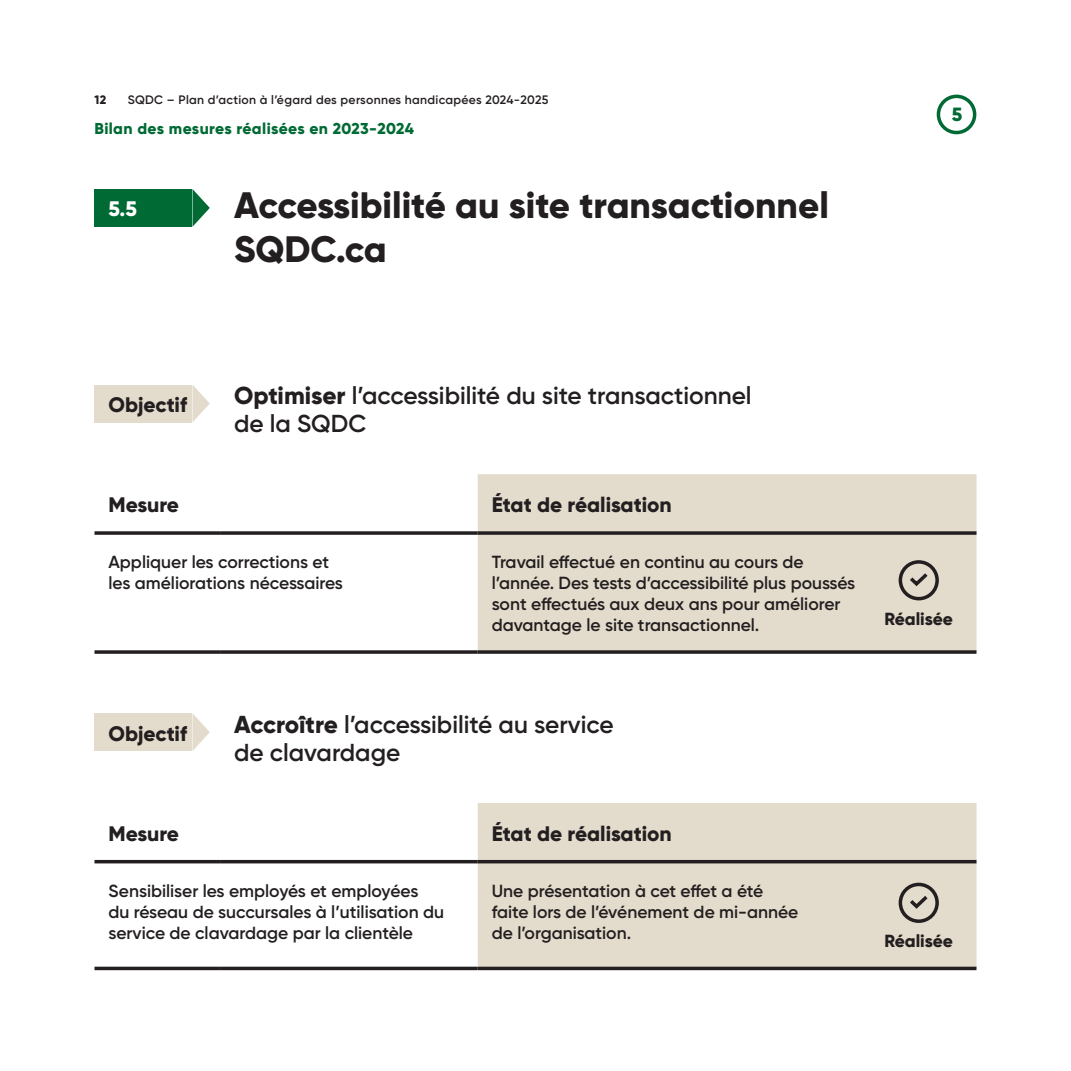
<style>
.page{position:relative;width:1071px;height:1071px;background:#fff}
.page>*{position:absolute;margin:0;border:0;box-sizing:border-box;transform-origin:0 0}
.Sous-Objectifs{font:800 36.75px/43.8px "Gilroy";color:#231f20}
.Objectifs{font:600 24.5px/28px "Gilroy";color:#231f20}
.T1{font:800 21px "Gilroy";letter-spacing:-.005em;color:#231f20}
.T1-2{font:800 21px "Gilroy";color:#fff}
.t1{font:800 19.07px "Gilroy";color:#006a35}
.Rubrique{font:600 17.5px/21px "Gilroy";color:#231f20}
.Chiffres{font:800 17.5px "Gilroy";letter-spacing:-.005em;color:#231f20}
.t2{font:800 15.75px "Gilroy";letter-spacing:.02em;color:#006a35}
.t3{font:600 12.25px "Gilroy";letter-spacing:.025em;color:#231f20}
.t4{font:800 12.25px "Gilroy";color:#231f20}
.s1{font-weight:800}
</style>
<div class="page">
<div style="left:937px;top:95px;width:39px;height:39px;border:4px solid #006a35;border-radius:50%"></div>
<div style="left:94px;top:189px;width:98px;height:38px;background:#006a35"></div>
<svg style="left:192px;top:189px;width:18px;height:38px"></svg>
<div style="left:478px;top:474px;width:498px;height:176px;background:#e3dbcb"></div>
<svg style="left:94px;top:531px;width:126px;height:4px"></svg>
<svg style="left:220px;top:531px;width:258px;height:4px"></svg>
<svg style="left:94px;top:650px;width:126px;height:4px"></svg>
<svg style="left:220px;top:650px;width:258px;height:4px"></svg>
<svg style="left:861px;top:531px;width:115px;height:4px"></svg>
<svg style="left:861px;top:650px;width:115px;height:4px"></svg>
<svg style="left:478px;top:531px;width:383px;height:4px"></svg>
<svg style="left:478px;top:650px;width:383px;height:4px"></svg>
<div style="left:94px;top:385px;width:98px;height:37px;background:#e3dbcb"></div>
<svg style="left:192px;top:385px;width:18px;height:37px"></svg>
<div style="left:899px;top:560px;width:40px;height:40px;border:4px solid #231f20;border-radius:50%"></div>
<svg style="left:906px;top:570px;width:25px;height:19px"></svg>
<div style="left:478px;top:803px;width:498px;height:164px;background:#e3dbcb"></div>
<hr style="left:94px;top:860px;width:126px;height:3px;background:#231f20">
<hr style="left:220px;top:860px;width:258px;height:3px;background:#231f20">
<hr style="left:94px;top:967px;width:126px;height:3px;background:#231f20">
<hr style="left:220px;top:967px;width:258px;height:3px;background:#231f20">
<hr style="left:861px;top:860px;width:115px;height:3px;background:#231f20">
<hr style="left:861px;top:967px;width:115px;height:3px;background:#231f20">
<hr style="left:478px;top:860px;width:383px;height:3px;background:#231f20">
<hr style="left:478px;top:967px;width:383px;height:3px;background:#231f20">
<div style="left:94px;top:713px;width:98px;height:38px;background:#e3dbcb"></div>
<svg style="left:192px;top:713px;width:18px;height:38px"></svg>
<div style="left:899px;top:883px;width:40px;height:40px;border:4px solid #231f20;border-radius:50%"></div>
<svg style="left:906px;top:892px;width:25px;height:19px"></svg>
<p class="t4" style="left:94px;top:92px;width:13px">12</p>
<p class="t3" style="left:128px;top:92px;width:422px">SQDC – Plan d’action à l’égard des personnes handicapées 2024-2025</p>
<p class="t2" style="left:94px;top:119px;width:321px">Bilan des mesures réalisées en 2023-2024</p>
<p class="T1-2" style="left:108px;top:196px;width:30px">5.5</p>
<p class="Sous-Objectifs" style="left:234px;top:183px;width:596px">Accessibilité au site transactionnel<br>SQDC.ca</p>
<p class="t1" style="left:952px;top:102px;width:12px">5</p>
<p class="T1" style="left:108px;top:391px;width:80px">Objectif</p>
<p class="Objectifs" style="left:234px;top:381px;width:519px"><span class="s1">Optimiser</span> l’accessibilité du site transactionnel de la SQDC</p>
<p class="T1" style="left:108px;top:491px;width:72px">Mesure</p>
<p class="T1" style="left:492px;top:491px;width:182px">État de réalisation</p>
<p class="Rubrique" style="left:108px;top:551px;width:236px">Appliquer les corrections et les améliorations nécessaires</p>
<p class="Rubrique" style="left:492px;top:551px;width:365px">Travail effectué en continu au cours de l’année. Des tests d’accessibilité plus poussés sont effectués aux deux ans pour améliorer davantage le site transactionnel.</p>
<p class="Chiffres" style="left:884px;top:608px;width:70px">Réalisée</p>
<p class="T1" style="left:108px;top:720px;width:80px">Objectif</p>
<p class="Objectifs" style="left:234px;top:710px;width:381px"><span class="s1">Accroître</span> l’accessibilité au service de clavardage</p>
<p class="T1" style="left:108px;top:820px;width:72px">Mesure</p>
<p class="T1" style="left:492px;top:820px;width:182px">État de réalisation</p>
<p class="Rubrique" style="left:108px;top:880px;width:337px">Sensibiliser les employés et employées<br>du réseau de succursales à l’utilisation du service de clavardage par la clientèle</p>
<p class="Rubrique" style="left:492px;top:880px;width:308px">Une présentation à cet effet a été faite lors de l’événement de mi-année de l’organisation.</p>
<p class="Chiffres" style="left:884px;top:930px;width:70px">Réalisée</p>
</div>
